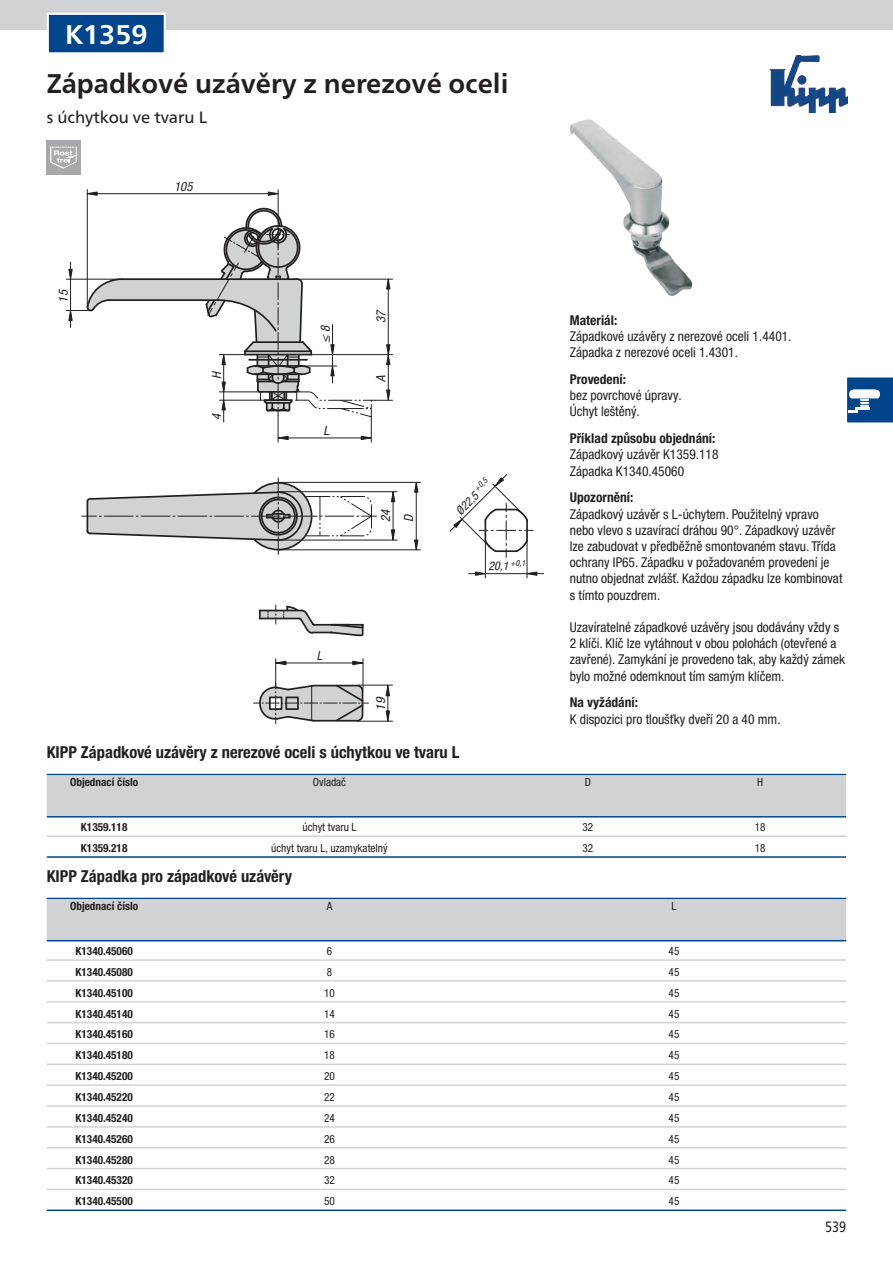
<style>
.page{position:relative;width:893px;height:1263px;background:#fff}
.page>*{position:absolute;margin:0;border:0;box-sizing:border-box;transform-origin:0 0}
.t1{font:700 27px "Frutiger Neue LTW1 G";color:#231f20}
.t2{font:700 27px "Frutiger Neue LTW1 G";color:#fff}
.t3{font:700 condensed 16.5px "Helvetica Neue LTW1 G";color:#231f20}
.t4{font:16.5px "Frutiger Neue LTW1 G";color:#231f20}
.t5{font:15px "Frutiger Neue LTW1 G";color:#231f20;scale:.81 1}
.t6{font:condensed 13.5px/16.2px "Helvetica Neue LTW1 G";color:#231f20}
.t7{font:700 condensed 13.5px "Helvetica Neue LTW1 G";color:#231f20}
.t8{font:italic condensed 12.75px/23px "Helvetica Neue LTW1 G";color:#231f20}
.t9{font:italic condensed 12.75px "Helvetica Neue LTW1 G";color:#231f20;scale:1.05 1}
.t10{font:italic condensed 12.75px "Helvetica Neue LTW1 G";color:#231f20;scale:.95 1}
.t11{font:italic condensed 11.85px "Helvetica Neue LTW1 G";color:#231f20}
.t12{font:700 condensed 11.25px "Helvetica Neue LTW1 G";color:#231f20}
.t13{font:condensed 11.25px "Helvetica Neue LTW1 G";color:#231f20}
</style>
<div class="page">
<img style="left:769px;top:55px;width:79px;height:58px">
<div style="left:0;top:0;width:893px;height:30px;background:#d1d2d4"></div>
<svg style="left:847px;top:377px;width:46px;height:46px"></svg>
<img style="left:570px;top:119px;width:122px;height:177px">
<hr style="left:278px;top:482px;width:142px;height:1px;background:#231f20">
<hr style="left:279px;top:549px;width:141px;height:1px;background:#231f20">
<hr style="left:416px;top:483px;width:1px;height:67px;background:#231f20">
<hr style="left:278px;top:491px;width:119px;height:1px;background:#231f20">
<hr style="left:278px;top:540px;width:119px;height:1px;background:#231f20">
<hr style="left:393px;top:492px;width:1px;height:48px;background:#231f20">
<hr style="left:485px;top:541px;width:1px;height:37px;background:#231f20">
<hr style="left:527px;top:541px;width:1px;height:37px;background:#231f20">
<svg style="left:526px;top:571px;width:12px;height:5px"></svg>
<svg style="left:475px;top:571px;width:11px;height:5px"></svg>
<svg style="left:449px;top:474px;width:84px;height:83px"></svg>
<svg style="left:390px;top:529px;width:6px;height:12px"></svg>
<svg style="left:414px;top:539px;width:5px;height:12px"></svg>
<svg style="left:414px;top:481px;width:5px;height:12px"></svg>
<svg style="left:390px;top:491px;width:6px;height:12px"></svg>
<svg style="left:82px;top:478px;width:295px;height:76px"></svg>
<hr style="left:87px;top:193px;width:191px;height:1px;background:#231f20">
<hr style="left:87px;top:189px;width:1px;height:119px;background:#231f20">
<hr style="left:278px;top:190px;width:1px;height:57px;background:#231f20">
<svg style="left:86px;top:191px;width:12px;height:5px"></svg>
<svg style="left:267px;top:191px;width:12px;height:5px"></svg>
<hr style="left:469px;top:573px;width:75px;height:1px;background:#231f20">
<svg style="left:66px;top:206px;width:327px;height:236px"></svg>
<hr style="left:278px;top:437px;width:93px;height:1px;background:#231f20">
<hr style="left:357px;top:721px;width:35px;height:1px;background:#231f20">
<hr style="left:358px;top:685px;width:34px;height:1px;background:#231f20">
<hr style="left:387px;top:685px;width:1px;height:36px;background:#231f20">
<svg style="left:259px;top:605px;width:105px;height:32px"></svg>
<svg style="left:385px;top:684px;width:6px;height:13px"></svg>
<svg style="left:385px;top:710px;width:6px;height:12px"></svg>
<svg style="left:253px;top:659px;width:115px;height:64px"></svg>
<div style="left:47px;top:140px;width:34px;height:34px;background:#a8a9ad"></div>
<svg style="left:50px;top:146px;width:29px;height:23px"></svg>
<div style="left:48px;top:14px;width:117px;height:39px;background:#01448c"></div>
<div style="left:47px;top:13px;width:119px;height:41px;border:2px solid #fff"></div>
<hr style="left:47px;top:774px;width:799px;height:1px;background:#01448c">
<div style="left:47px;top:775px;width:799px;height:41px;background:#d1d2d4"></div>
<hr style="left:47px;top:816px;width:799px;height:1px;background:#01448c">
<hr style="left:47px;top:835px;width:799px;height:2px;background:#d1d2d4">
<hr style="left:47px;top:856px;width:799px;height:2px;background:#01448c">
<hr style="left:47px;top:898px;width:799px;height:1px;background:#01448c">
<div style="left:47px;top:899px;width:799px;height:41px;background:#d1d2d4"></div>
<hr style="left:47px;top:940px;width:799px;height:1px;background:#01448c">
<hr style="left:47px;top:959px;width:799px;height:2px;background:#d1d2d4">
<hr style="left:47px;top:980px;width:799px;height:2px;background:#d1d2d4">
<hr style="left:47px;top:1001px;width:799px;height:1px;background:#d1d2d4">
<hr style="left:47px;top:1022px;width:799px;height:1px;background:#d1d2d4">
<hr style="left:47px;top:1043px;width:799px;height:1px;background:#d1d2d4">
<hr style="left:47px;top:1063px;width:799px;height:2px;background:#d1d2d4">
<hr style="left:47px;top:1084px;width:799px;height:2px;background:#d1d2d4">
<hr style="left:47px;top:1105px;width:799px;height:2px;background:#d1d2d4">
<hr style="left:47px;top:1126px;width:799px;height:1px;background:#d1d2d4">
<hr style="left:47px;top:1147px;width:799px;height:1px;background:#d1d2d4">
<hr style="left:47px;top:1168px;width:799px;height:1px;background:#d1d2d4">
<hr style="left:47px;top:1189px;width:799px;height:1px;background:#d1d2d4">
<hr style="left:47px;top:1209px;width:799px;height:2px;background:#01448c">
<h1 class="t2" style="left:65px;top:18px;width:84px">K1359</h1>
<h1 class="t1" style="left:47px;top:67px;width:463px">Západkové uzávěry z nerezové oceli</h1>
<p class="t4" style="left:47px;top:107px;width:162px">s úchytkou ve tvaru L</p>
<p class="t8" style="left:52px;top:303px;width:15px;rotate:-90deg">15</p>
<p class="t8" style="left:174px;top:175px;width:20px">105</p>
<p class="t8" style="left:205px;top:379px;width:9px;rotate:-90deg">H</p>
<p class="t8" style="left:205px;top:420px;width:8px;rotate:-90deg">4</p>
<p class="t8" style="left:314px;top:343px;width:19px;rotate:-90deg">≤ 8</p>
<p class="t8" style="left:323px;top:419px;width:7px">L</p>
<p class="t10" style="left:317px;top:648px;width:7px">L</p>
<p class="t8" style="left:370px;top:323px;width:15px;rotate:-90deg">37</p>
<p class="t8" style="left:370px;top:381px;width:8px;rotate:-90deg">A</p>
<p class="t8" style="left:374px;top:522px;width:14px;rotate:-90deg">24<br>D</p>
<p class="t11" style="left:453px;top:508px;width:45px;rotate:-45deg">Ø22,5 <sup>+0,5</sup></p>
<p class="t11" style="left:488px;top:559px;width:39px">20,1 <sup>+0,1</sup></p>
<p class="t9" style="left:373px;top:710px;width:15px;rotate:-90deg">19</p>
<p class="t7" style="left:570px;top:312px;width:49px">Materiál:</p>
<p class="t6" style="left:570px;top:328px;width:223px">Západkové uzávěry z nerezové oceli 1.4401.<br>Západka z nerezové oceli 1.4301.</p>
<p class="t7" style="left:570px;top:371px;width:58px">Provedení:</p>
<p class="t6" style="left:570px;top:387px;width:113px">bez povrchové úpravy.<br>Úchyt leštěný.</p>
<p class="t7" style="left:570px;top:430px;width:147px">Příklad způsobu objednání:</p>
<p class="t6" style="left:570px;top:446px;width:150px">Západkový uzávěr K1359.118<br>Západka K1340.45060</p>
<p class="t7" style="left:570px;top:489px;width:65px">Upozornění:</p>
<p class="t6" style="left:570px;top:506px;width:274px">Západkový uzávěr s L-úchytem. Použitelný vpravo nebo vlevo s uzavírací dráhou 90°. Západkový uzávěr lze zabudovat v předběžně smontovaném stavu. Třída ochrany IP65. Západku v požadovaném provedení je nutno objednat zvlášť. Každou západku lze kombinovat s tímto pouzdrem.</p>
<p class="t6" style="left:570px;top:619px;width:277px">Uzavíratelné západkové uzávěry jsou dodávány vždy s 2 klíči. Klíč lze vytáhnout v obou polohách (otevřené a zavřené). Zamykání je provedeno tak, aby každý zámek bylo možné odemknout tím samým klíčem.</p>
<p class="t7" style="left:570px;top:694px;width:70px">Na vyžádání:</p>
<p class="t6" style="left:570px;top:711px;width:212px">K dispozici pro tloušťky dveří 20 a 40 mm.</p>
<p class="t3" style="left:47px;top:742px;width:414px">KIPP Západkové uzávěry z nerezové oceli s úchytkou ve tvaru L</p>
<p class="t12" style="left:70px;top:775px;width:70px">Objednací číslo</p>
<p class="t13" style="left:313px;top:775px;width:35px">Ovladač</p>
<p class="t13" style="left:585px;top:775px;width:8px">D</p>
<p class="t13" style="left:757px;top:775px;width:8px">H</p>
<p class="t12" style="left:81px;top:820px;width:48px">K1359.118</p>
<p class="t13" style="left:302px;top:820px;width:56px">úchyt tvaru L</p>
<p class="t13" style="left:582px;top:820px;width:12px">32</p>
<p class="t13" style="left:755px;top:820px;width:12px">18</p>
<p class="t12" style="left:81px;top:841px;width:48px">K1359.218</p>
<p class="t13" style="left:271px;top:841px;width:118px">úchyt tvaru L, uzamykatelný</p>
<p class="t13" style="left:582px;top:841px;width:12px">32</p>
<p class="t13" style="left:755px;top:841px;width:12px">18</p>
<p class="t3" style="left:47px;top:866px;width:247px">KIPP Západka pro západkové uzávěry</p>
<p class="t12" style="left:70px;top:899px;width:70px">Objednací číslo</p>
<p class="t13" style="left:327px;top:899px;width:7px">A</p>
<p class="t13" style="left:671px;top:899px;width:6px">L</p>
<p class="t12" style="left:75px;top:944px;width:59px">K1340.45060</p>
<p class="t13" style="left:327px;top:944px;width:7px">6</p>
<p class="t13" style="left:669px;top:944px;width:12px">45</p>
<p class="t12" style="left:75px;top:965px;width:59px">K1340.45080</p>
<p class="t13" style="left:327px;top:965px;width:7px">8</p>
<p class="t13" style="left:669px;top:965px;width:12px">45</p>
<p class="t12" style="left:75px;top:986px;width:59px">K1340.45100</p>
<p class="t13" style="left:324px;top:986px;width:12px">10</p>
<p class="t13" style="left:669px;top:986px;width:12px">45</p>
<p class="t12" style="left:75px;top:1007px;width:59px">K1340.45140</p>
<p class="t13" style="left:324px;top:1007px;width:12px">14</p>
<p class="t13" style="left:669px;top:1007px;width:12px">45</p>
<p class="t12" style="left:75px;top:1028px;width:59px">K1340.45160</p>
<p class="t13" style="left:324px;top:1028px;width:12px">16</p>
<p class="t13" style="left:669px;top:1028px;width:12px">45</p>
<p class="t12" style="left:75px;top:1048px;width:59px">K1340.45180</p>
<p class="t13" style="left:324px;top:1049px;width:12px">18</p>
<p class="t13" style="left:669px;top:1049px;width:12px">45</p>
<p class="t12" style="left:75px;top:1069px;width:59px">K1340.45200</p>
<p class="t13" style="left:324px;top:1069px;width:12px">20</p>
<p class="t13" style="left:669px;top:1069px;width:12px">45</p>
<p class="t12" style="left:75px;top:1090px;width:59px">K1340.45220</p>
<p class="t13" style="left:324px;top:1090px;width:12px">22</p>
<p class="t13" style="left:669px;top:1090px;width:12px">45</p>
<p class="t12" style="left:75px;top:1111px;width:59px">K1340.45240</p>
<p class="t13" style="left:324px;top:1111px;width:12px">24</p>
<p class="t13" style="left:669px;top:1111px;width:12px">45</p>
<p class="t12" style="left:75px;top:1132px;width:59px">K1340.45260</p>
<p class="t13" style="left:324px;top:1132px;width:12px">26</p>
<p class="t13" style="left:669px;top:1132px;width:12px">45</p>
<p class="t12" style="left:75px;top:1153px;width:59px">K1340.45280</p>
<p class="t13" style="left:324px;top:1153px;width:12px">28</p>
<p class="t13" style="left:669px;top:1153px;width:12px">45</p>
<p class="t12" style="left:75px;top:1174px;width:59px">K1340.45320</p>
<p class="t13" style="left:324px;top:1174px;width:12px">32</p>
<p class="t13" style="left:669px;top:1174px;width:12px">45</p>
<p class="t12" style="left:75px;top:1194px;width:59px">K1340.45500</p>
<p class="t13" style="left:324px;top:1194px;width:12px">50</p>
<p class="t13" style="left:669px;top:1194px;width:12px">45</p>
<p class="t5" style="left:825px;top:1218px;width:27px">539</p>
</div>
